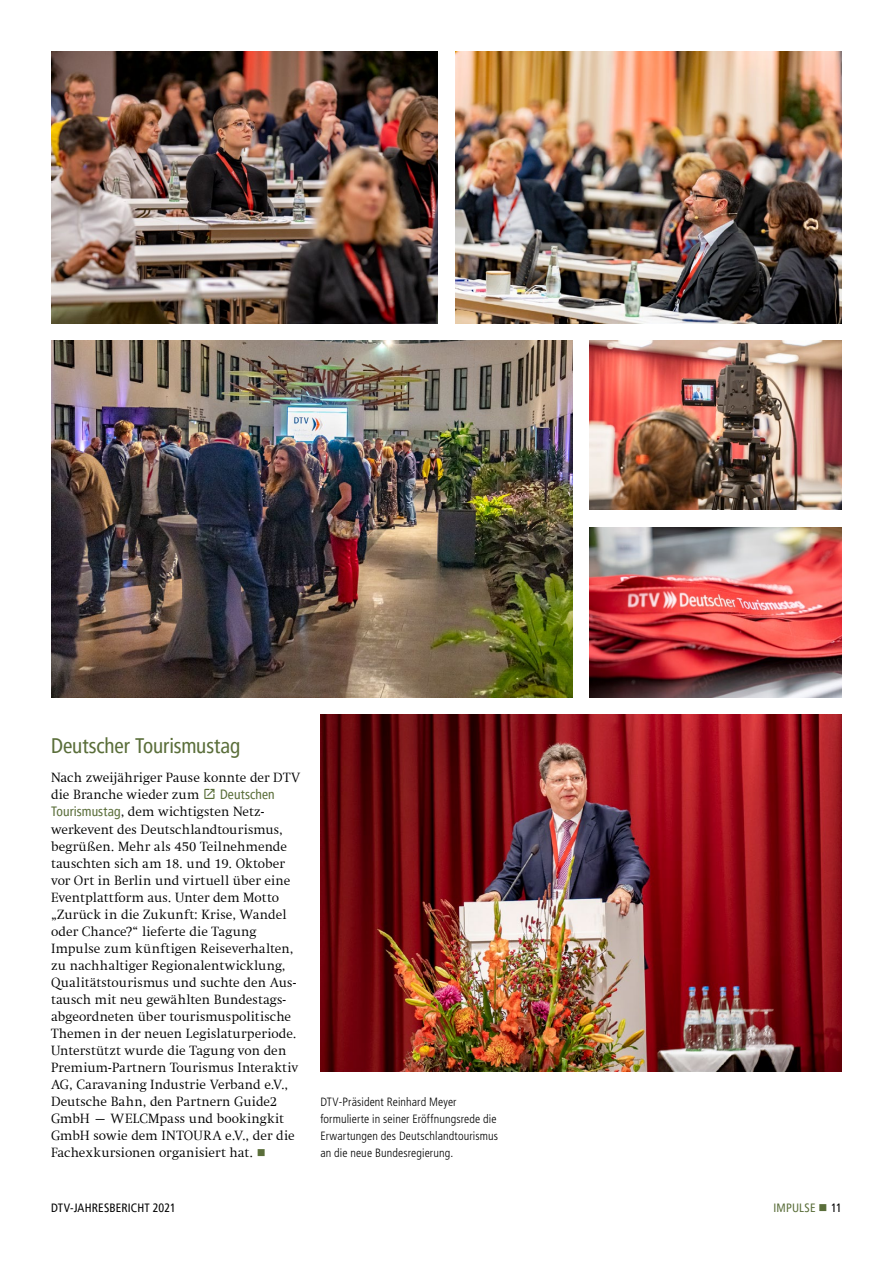
<style>
.page{position:relative;width:893px;height:1263px;background:#fff}
.page>*{position:absolute;margin:0;border:0;box-sizing:border-box;transform-origin:0 0}
.t1{font:condensed 21px "Frutiger LT Pro";letter-spacing:-.005em;color:#5a6e3a}
.t2{font:300 13.5px/17px "Swift Com";letter-spacing:.01em;color:#000}
.t3{font:condensed 13.5px "Frutiger LT Pro";letter-spacing:.01em;color:#5a6e3a}
.t4{font:300 condensed 12px/17px "Frutiger LT Std";letter-spacing:.01em;color:#000}
.t5{font:condensed 12px "Frutiger LT Pro";letter-spacing:.015em;color:#000}
.t6{font:condensed 12px "Frutiger LT Pro";letter-spacing:.015em;color:#5a6e3a}
.s1{font-family:"Frutiger LT Pro";font-weight:400;font-stretch:condensed;color:#5a6e3a}
.s2{color:#5a6e3a}
.s3{color:#000}
</style>
<div class="page">
<img style="left:320px;top:714px;width:522px;height:357px">
<img style="left:590px;top:527px;width:252px;height:170px">
<img style="left:51px;top:340px;width:522px;height:357px">
<img style="left:455px;top:51px;width:387px;height:272px">
<img style="left:51px;top:51px;width:387px;height:272px">
<img style="left:590px;top:340px;width:252px;height:169px">
<h1 class="t1" style="left:51px;top:733px;width:191px">Deutscher Tourismustag</h1>
<p class="t2" style="left:51px;top:769px;width:251px">Nach zweijähriger Pause konnte der DTV die Branche wieder zum</p>
<p class="t3" style="left:220px;top:787px;width:56px">Deutschen</p>
<p class="t2" style="left:51px;top:803px;width:249px"><span class="s1">Tourismustag</span>, dem wichtigsten Netz&shy;werkevent des Deutschlandtourismus, begrüßen. Mehr als 450 Teilnehmende tauschten sich am 18. und 19. Oktober vor Ort in Berlin und virtuell über eine Eventplattform aus. Unter dem Motto „Zurück in die Zukunft: Krise, Wandel oder Chance?“ lieferte die Tagung Impulse zum künftigen Reiseverhalten, zu nachhaltiger Regionalentwicklung, Qualitätstourismus und suchte den Aus&shy;tausch mit neu gewählten Bundestags&shy;abgeordneten über tourismuspolitische Themen in der neuen Legislaturperiode.<br>Unterstützt wurde die Tagung von den Premium-Partnern Tourismus Interaktiv AG, Caravaning Industrie Verband e.V., Deutsche Bahn, den Partnern Guide2<br>GmbH – WELCMpass und bookingkit GmbH sowie dem INTOURA e.V., der die Fachexkursionen organisiert hat. <span class="s2">■</span></p>
<p class="t4" style="left:320px;top:1093px;width:179px">DTV-Präsident Reinhard Meyer formulierte in seiner Eröffnungsrede die Erwartungen des Deutschlandtourismus an die neue Bundesregierung.</p>
<p class="t5" style="left:51px;top:1201px;width:126px">DTV-JAHRESBERICHT 2021</p>
<p class="t6" style="left:773px;top:1201px;width:70px">IMPULSE ■ <span class="s3">11</span></p>
</div>
